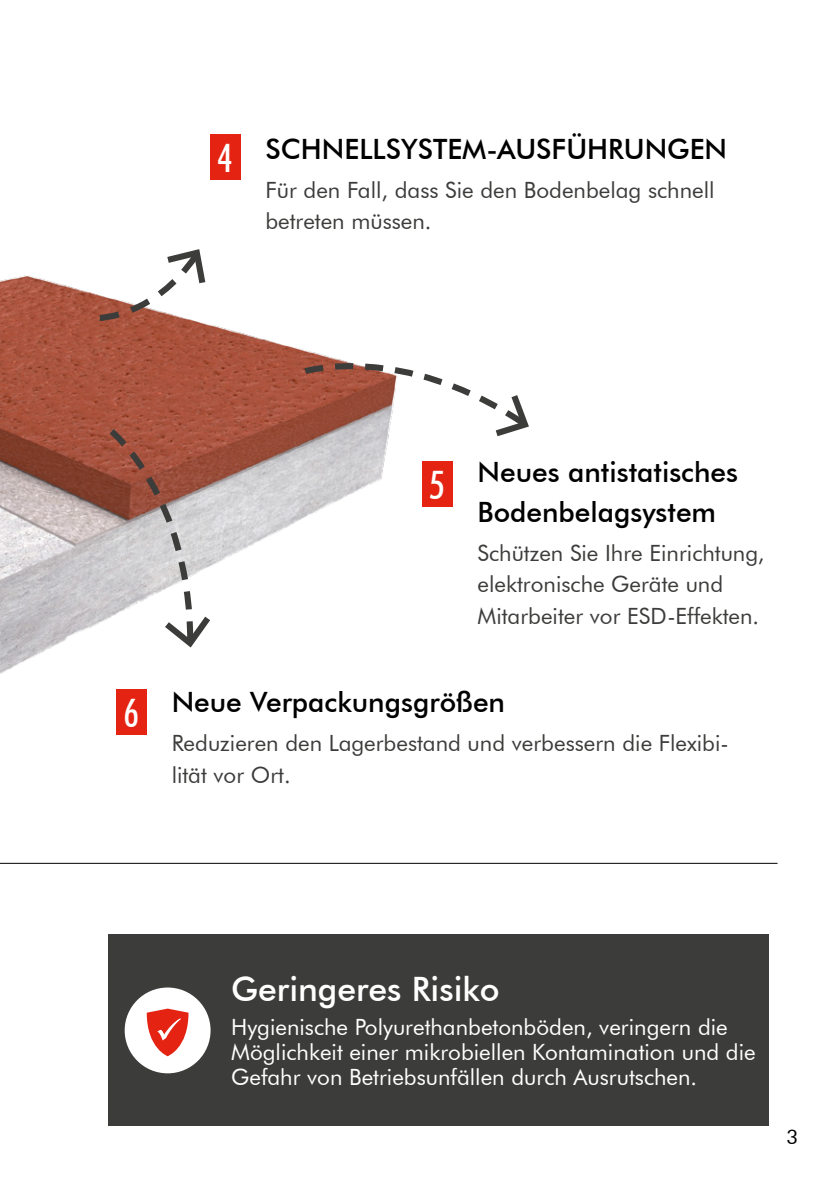
<style>
.page{position:relative;width:840px;height:1191px;background:#fff}
.page>*{position:absolute;margin:0;border:0;box-sizing:border-box;transform-origin:0 0}
.t1{font:500 condensed 39.2px "Futura BT";color:#fff}
.t2{font:500 33.6px "Futura BT";color:#fff}
.t3{font:500 28px/39.2px "Futura BT";color:#000}
.t4{font:22.4px/31.4px "Futura BT";color:#3c3c3b}
.t5{font:22.4px/25.2px "Futura BT";color:#fff}
.t6{font:20px "Futura BT";color:#000}
</style>
<div class="page">
<img style="left:0;top:275px;width:448px;height:399px">
<svg style="left:94px;top:249px;width:115px;height:75px"></svg>
<svg style="left:0;top:371px;width:5px;height:286px"></svg>
<svg style="left:105px;top:425px;width:111px;height:227px"></svg>
<svg style="left:299px;top:342px;width:230px;height:99px"></svg>
<div style="left:209px;top:134px;width:31px;height:46px;background:#e42313"></div>
<div style="left:116px;top:689px;width:31px;height:46px;background:#e42313"></div>
<div style="left:422px;top:461px;width:31px;height:45px;background:#e42313"></div>
<hr style="left:0;top:863px;width:777px;height:1px;background:#000">
<div style="left:109px;top:934px;width:659px;height:192px;background:#3c3c3b"></div>
<div style="left:125px;top:987px;width:85px;height:86px;background:#fff;border-radius:50%"></div>
<svg style="left:147px;top:1008px;width:41px;height:48px"></svg>
<h1 class="t1" style="left:217px;top:134px;width:17px">4</h1>
<p class="t3" style="left:265px;top:129px;width:463px">SCHNELLSYSTEM-AUSFÜHRUNGEN</p>
<p class="t4" style="left:265px;top:174px;width:450px">Für den Fall, dass Sie den Bodenbelag schnell betreten müssen.</p>
<h1 class="t1" style="left:124px;top:689px;width:17px">6</h1>
<h1 class="t1" style="left:430px;top:461px;width:17px">5</h1>
<p class="t3" style="left:477px;top:452px;width:262px">Neues antistatisches<br>Bodenbelagsystem</p>
<p class="t4" style="left:477px;top:537px;width:288px">Schützen Sie Ihre Einrichtung, elektronische Geräte und<br>Mitarbeiter vor ESD-Effekten.</p>
<p class="t3" style="left:171px;top:682px;width:335px">Neue Verpackungsgrößen</p>
<p class="t4" style="left:171px;top:727px;width:558px">Reduzieren den Lagerbestand und verbessern die Flexibi&shy;lität vor Ort.</p>
<h2 class="t2" style="left:231px;top:969px;width:270px">Geringeres Risiko</h2>
<p class="t5" style="left:231px;top:1013px;width:525px">Hygienische Polyurethanbetonböden, veringern die<br>Möglichkeit einer mikrobiellen Kontamination und die<br>Gefahr von Betriebsunfällen durch Ausrutschen.</p>
<p class="t6" style="left:786px;top:1124px;width:13px">3</p>
</div>
